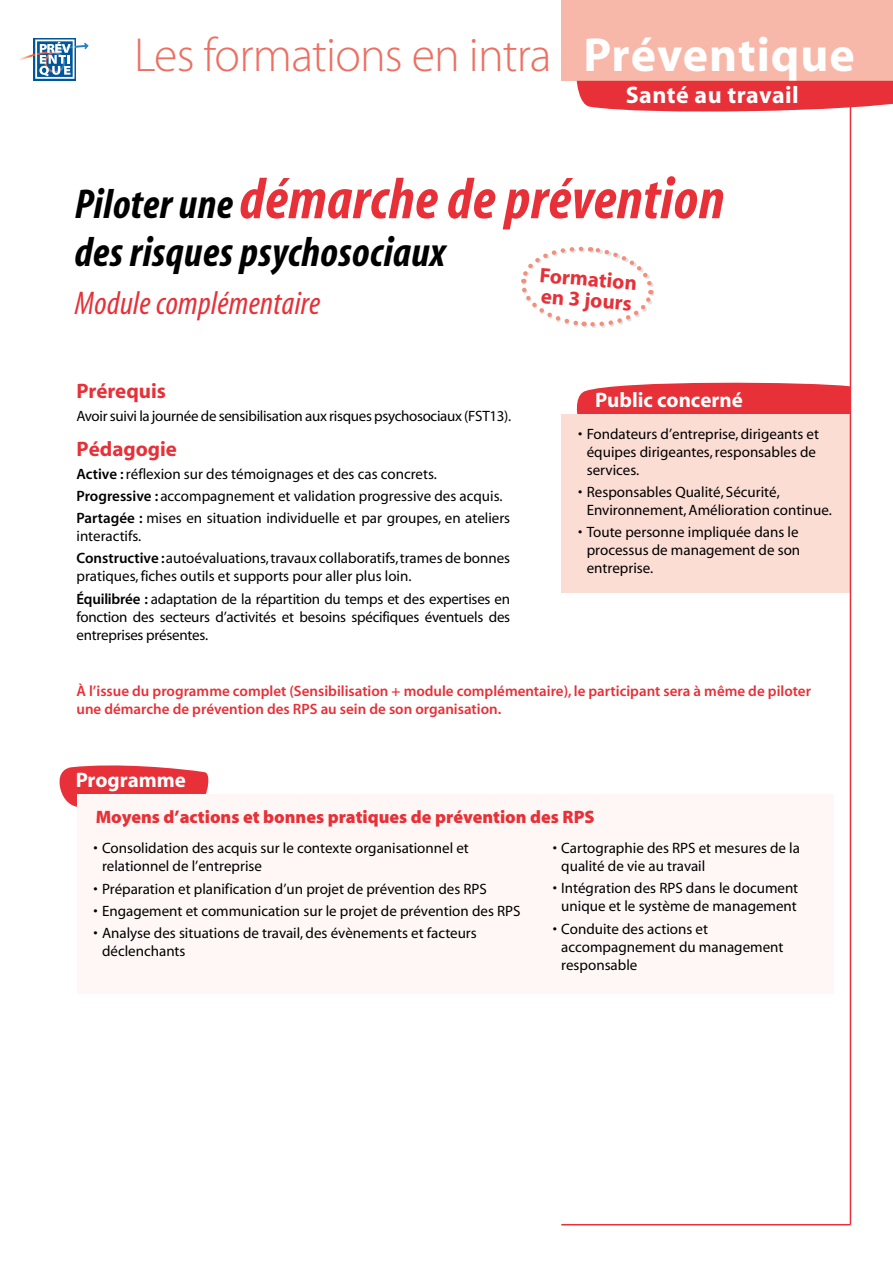
<style>
.page{position:relative;width:893px;height:1263px;background:#fff}
.page>*{position:absolute;margin:0;border:0;box-sizing:border-box;transform-origin:0 0}
.t1{font:58.5px "Myriad MM It 700 300";letter-spacing:-.08em;color:#e73037}
.t2{font:48px "Myriad MM 215 600";letter-spacing:-.015em;color:#ed6f61}
.t3{font:42px "Myriad MM It 700 300";letter-spacing:-.075em;color:#000}
.t4{font:33px "Myriad MM It 400 300";letter-spacing:.01em;color:#e73037}
.t5{font:24px "Myriad MM 700 600";letter-spacing:.02em;color:#fff}
.t6{font:21px/21px "Myriad MM 700 600";color:#e73037}
.t7{font:21px "Myriad MM 700 600";color:#fff}
.t8{font:18px "Myriad MM 830 600";color:#e73037}
.t9{font:15px/18px "Myriad MM 400 600";color:#000}
.t10{font:15px/18px "Myriad MM 565 600";color:#e73037}
.t11{font:15px "Myriad MM 400 600";letter-spacing:-.02em;color:#000}
.s1{font-family:"Myriad MM 700 600";color:#fff}
.s2{font-size:42px;color:#000}
.s3{font-family:"Myriad MM 565 600"}
</style>
<div class="page">
<svg style="left:33px;top:38px;width:43px;height:43px"></svg>
<svg style="left:19px;top:40px;width:70px;height:39px"></svg>
<svg style="left:59px;top:765px;width:150px;height:42px;background:#e9494f"></svg>
<div style="left:77px;top:794px;width:756px;height:200px;background:#fef7f5"></div>
<svg style="left:576px;top:380px;width:274px;height:34px"></svg>
<div style="left:561px;top:414px;width:289px;height:178px;background:#fcddd4"></div>
<div style="left:595px;top:389px;width:255px;height:24px;background:#e73037"></div>
<svg style="left:521px;top:246px;width:133px;height:82px"></svg>
<hr style="left:850px;top:70px;width:1px;height:1155px;background:#e73037">
<hr style="left:561px;top:1224px;width:289px;height:1px;background:#e73037">
<div style="left:561px;top:0;width:332px;height:81px;background:#f7b8a9"></div>
<svg style="left:577px;top:81px;width:316px;height:34px"></svg>
<h2 class="t2" style="left:134px;top:32px;width:722px">Les formations en intra <span class="s1">Préventique</span></h2>
<h3 class="t5" style="left:626px;top:83px;width:175px">Santé au travail</h3>
<h1 class="t1" style="left:75px;top:170px;width:657px"><span class="s2">Piloter une</span> démarche de prévention</h1>
<h3 class="t3" style="left:75px;top:232px;width:376px">des risques psychosociaux</h3>
<h3 class="t4" style="left:75px;top:287px;width:247px">Module complémentaire</h3>
<h3 class="t6" style="left:540px;top:265px;width:99px;rotate:5deg">Formation en 3 jours</h3>
<h3 class="t6" style="left:77px;top:382px;width:91px">Prérequis</h3>
<p class="t11" style="left:77px;top:408px;width:436px">Avoir suivi la journée de sensibilisation aux risques psychosociaux (FST13).</p>
<h3 class="t6" style="left:77px;top:440px;width:102px">Pédagogie</h3>
<p class="t9" style="left:77px;top:463px;width:435px;line-height:22.2px"><span class="s3">Active :</span>réflexion sur des témoignages et des cas concrets.<br><span class="s3">Progressive :</span> accompagnement et validation progressive des acquis.<br><span class="s3">Partagée :</span> mises en situation individuelle et par groupes, en ateliers</p>
<p class="t9" style="left:77px;top:526px;width:435px;line-height:22.2px">interactifs.<br><span class="s3">Constructive :</span>autoévaluations,travaux collaboratifs,trames de bonnes</p>
<p class="t9" style="left:77px;top:566px;width:435px;line-height:22.2px">pratiques,fiches outils et supports pour aller plus loin.<br><span class="s3">Équilibrée :</span> adaptation de la répartition du temps et des expertises en</p>
<p class="t9" style="left:76px;top:608px;width:435px">fonction des secteurs d’activités et besoins spécifiques éventuels des entreprises présentes.</p>
<h3 class="t7" style="left:595px;top:389px;width:149px">Public concerné</h3>
<p class="t9" style="left:587px;top:425px;width:234px;text-indent:-9px">• Fondateurs d’entreprise, dirigeants et équipes dirigeantes,responsables de services.</p>
<p class="t9" style="left:587px;top:484px;width:247px;text-indent:-9px">• Responsables Qualité, Sécurité,<br>Environnement,Amélioration continue.</p>
<p class="t9" style="left:587px;top:524px;width:215px;text-align:justify;text-indent:-9px">• Toute personne impliquée dans le processus de management de son entreprise.</p>
<p class="t10" style="left:76px;top:683px;width:736px">À l’issue du programme complet (Sensibilisation + module complémentaire), le participant sera à même de piloter une démarche de prévention des RPS au sein de son organisation.</p>
<h3 class="t7" style="left:76px;top:770px;width:112px">Programme</h3>
<p class="t8" style="left:96px;top:808px;width:500px">Moyens d’actions et bonnes pratiques de prévention des RPS</p>
<p class="t9" style="left:102px;top:840px;width:368px;text-indent:-9px">• Consolidation des acquis sur le contexte organisationnel et relationnel de l’entreprise</p>
<p class="t9" style="left:94px;top:880px;width:395px">• Préparation et planification d’un projet de prévention des RPS</p>
<p class="t9" style="left:94px;top:902px;width:429px">• Engagement et communication sur le projet de prévention des RPS</p>
<p class="t9" style="left:102px;top:925px;width:376px;text-indent:-9px">• Analyse des situations de travail, des évènements et facteurs déclenchants</p>
<p class="t9" style="left:561px;top:840px;width:240px;text-indent:-9px">• Cartographie des RPS et mesures de la qualité de vie au travail</p>
<p class="t9" style="left:553px;top:880px;width:247px;text-align:center">• Intégration des RPS dans le document unique et le système de management</p>
<p class="t9" style="left:561px;top:920px;width:224px;text-indent:-9px">• Conduite des actions et accompagnement du management responsable</p>
</div>
